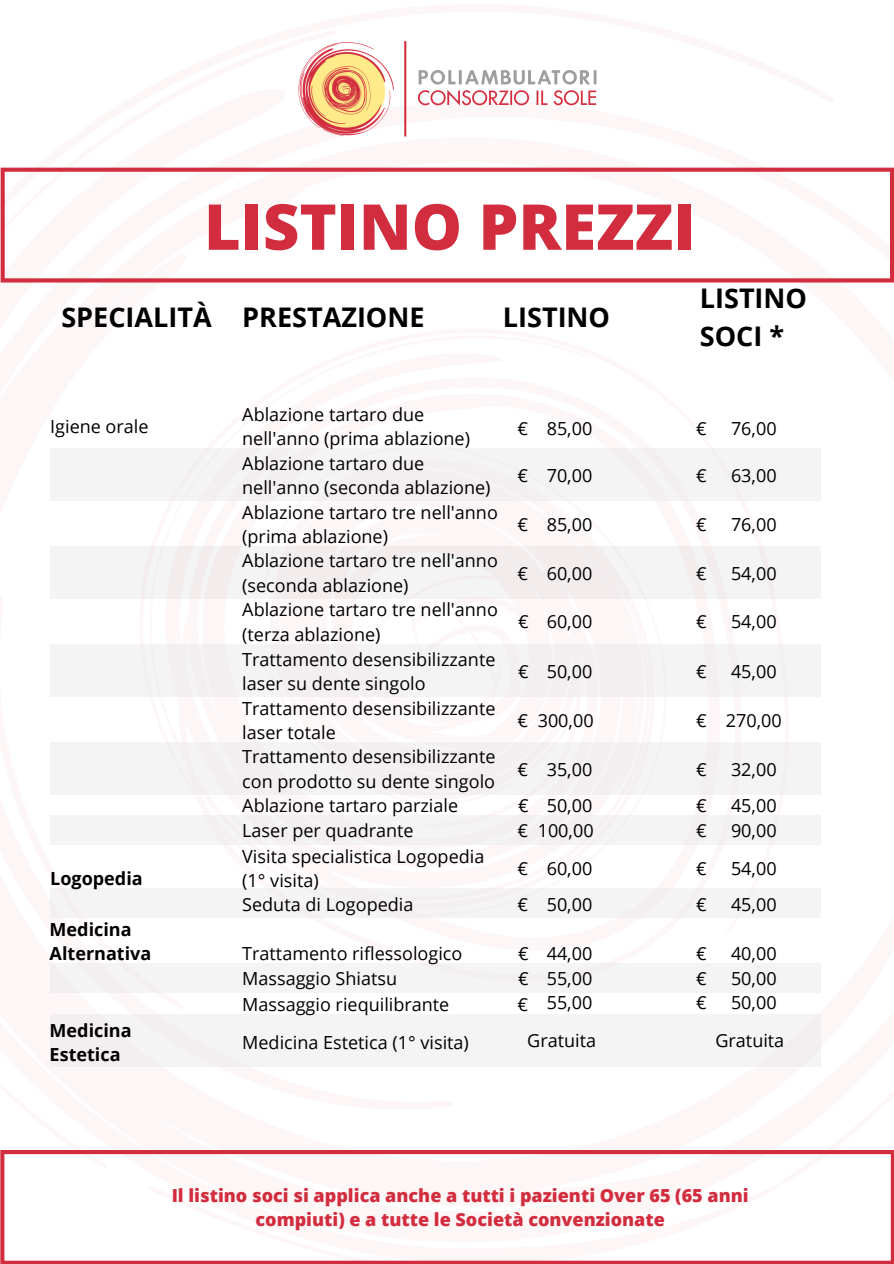
<style>
.page{position:relative;width:894px;height:1264px;background:#fff}
.page>*{position:absolute;margin:0;border:0;box-sizing:border-box;transform-origin:0 0}
.t1{font:800 63.3px "Open Sans";color:#d22d3e}
.t2{font:700 27px/37.2px "Open Sans";color:#000}
.t3{font:18px/24.5px "Open Sans";color:#000}
.t4{font:800 18px/24.9px "Open Sans";color:#d22d3e;text-align:center}
.t5{font:700 18px/24.5px "Open Sans";color:#000}
</style>
<div class="page">
<div style="left:50px;top:1013px;width:770px;height:53px;background:#f4f4f4"></div>
<div style="left:50px;top:742px;width:770px;height:53px;background:#f4f4f4"></div>
<div style="left:50px;top:448px;width:770px;height:53px;background:#f4f4f4"></div>
<div style="left:50px;top:815px;width:770px;height:29px;background:#f4f4f4"></div>
<img style="left:285px;top:33px;width:324px;height:112px">
<svg style="left:1px;top:168px;width:892px;height:114px"></svg>
<svg style="left:0;top:1149px;width:893px;height:114px"></svg>
<div style="left:50px;top:963px;width:770px;height:29px;background:#f4f4f4"></div>
<div style="left:50px;top:644px;width:770px;height:53px;background:#f4f4f4"></div>
<div style="left:50px;top:888px;width:770px;height:29px;background:#f4f4f4"></div>
<h1 class="t1" style="left:204px;top:182px;width:492px">LISTINO PREZZI</h1>
<h2 class="t2" style="left:61px;top:298px;width:364px">SPECIALITÀ PRESTAZIONE</h2>
<h2 class="t2" style="left:503px;top:298px;width:109px">LISTINO</h2>
<h2 class="t2" style="left:699px;top:279px;width:109px">LISTINO<br>SOCI *</h2>
<p class="t3" style="left:50px;top:414px;width:100px">Igiene orale</p>
<p class="t5" style="left:50px;top:866px;width:94px">Logopedia</p>
<p class="t5" style="left:50px;top:916px;width:103px">Medicina<br>Alternativa</p>
<p class="t5" style="left:50px;top:1017px;width:83px">Medicina<br>Estetica</p>
<p class="t3" style="left:242px;top:401px;width:229px">Ablazione tartaro due nell'anno (prima ablazione)</p>
<p class="t3" style="left:242px;top:450px;width:250px">Ablazione tartaro due nell'anno (seconda ablazione)</p>
<p class="t3" style="left:242px;top:499px;width:257px">Ablazione tartaro tre nell'anno (prima ablazione)</p>
<p class="t3" style="left:242px;top:548px;width:257px">Ablazione tartaro tre nell'anno (seconda ablazione)</p>
<p class="t3" style="left:242px;top:597px;width:257px">Ablazione tartaro tre nell'anno (terza ablazione)</p>
<p class="t3" style="left:242px;top:646px;width:255px">Trattamento desensibilizzante laser su dente singolo</p>
<p class="t3" style="left:242px;top:695px;width:255px">Trattamento desensibilizzante laser totale</p>
<p class="t3" style="left:242px;top:744px;width:255px">Trattamento desensibilizzante con prodotto su dente singolo</p>
<p class="t3" style="left:242px;top:793px;width:217px">Ablazione tartaro parziale</p>
<p class="t3" style="left:242px;top:818px;width:173px">Laser per quadrante</p>
<p class="t3" style="left:242px;top:843px;width:243px">Visita specialistica Logopedia (1° visita)</p>
<p class="t3" style="left:517px;top:415px;width:12px">€</p>
<p class="t3" style="left:517px;top:462px;width:12px">€</p>
<p class="t3" style="left:546px;top:415px;width:47px">85,00</p>
<p class="t3" style="left:730px;top:415px;width:47px">76,00</p>
<p class="t3" style="left:696px;top:415px;width:12px">€</p>
<p class="t3" style="left:696px;top:462px;width:12px">€</p>
<p class="t3" style="left:546px;top:462px;width:47px">70,00</p>
<p class="t3" style="left:730px;top:462px;width:47px">63,00</p>
<p class="t3" style="left:546px;top:511px;width:47px">85,00</p>
<p class="t3" style="left:730px;top:511px;width:47px">76,00</p>
<p class="t3" style="left:517px;top:511px;width:12px">€</p>
<p class="t3" style="left:696px;top:511px;width:12px">€</p>
<p class="t3" style="left:517px;top:560px;width:76px">€ 60,00</p>
<p class="t3" style="left:696px;top:560px;width:12px">€</p>
<p class="t3" style="left:730px;top:560px;width:47px">54,00</p>
<p class="t3" style="left:546px;top:609px;width:47px">60,00</p>
<p class="t3" style="left:730px;top:609px;width:47px">54,00</p>
<p class="t3" style="left:518px;top:609px;width:12px">€</p>
<p class="t3" style="left:696px;top:609px;width:12px">€</p>
<p class="t3" style="left:518px;top:658px;width:12px">€</p>
<p class="t3" style="left:696px;top:658px;width:12px">€</p>
<p class="t3" style="left:546px;top:658px;width:47px">50,00</p>
<p class="t3" style="left:730px;top:658px;width:47px">45,00</p>
<p class="t3" style="left:537px;top:707px;width:57px">300,00</p>
<p class="t3" style="left:725px;top:707px;width:57px">270,00</p>
<p class="t3" style="left:517px;top:707px;width:12px">€</p>
<p class="t3" style="left:696px;top:707px;width:12px">€</p>
<p class="t3" style="left:546px;top:756px;width:47px">35,00</p>
<p class="t3" style="left:730px;top:756px;width:47px">32,00</p>
<p class="t3" style="left:546px;top:793px;width:47px">50,00</p>
<p class="t3" style="left:696px;top:793px;width:12px">€</p>
<p class="t3" style="left:730px;top:793px;width:47px">45,00</p>
<p class="t3" style="left:517px;top:756px;width:12px">€</p>
<p class="t3" style="left:696px;top:756px;width:12px">€</p>
<p class="t3" style="left:518px;top:793px;width:12px">€</p>
<p class="t3" style="left:537px;top:818px;width:57px">100,00</p>
<p class="t3" style="left:696px;top:818px;width:12px">€</p>
<p class="t3" style="left:517px;top:818px;width:12px">€</p>
<p class="t3" style="left:730px;top:818px;width:47px">90,00</p>
<p class="t3" style="left:517px;top:855px;width:12px">€</p>
<p class="t3" style="left:546px;top:855px;width:47px">60,00</p>
<p class="t3" style="left:696px;top:855px;width:12px">€</p>
<p class="t3" style="left:730px;top:855px;width:47px">54,00</p>
<p class="t3" style="left:242px;top:891px;width:173px">Seduta di Logopedia</p>
<p class="t3" style="left:517px;top:891px;width:76px">€ 50,00</p>
<p class="t3" style="left:696px;top:891px;width:12px">€</p>
<p class="t3" style="left:730px;top:891px;width:47px">45,00</p>
<p class="t3" style="left:242px;top:940px;width:221px">Trattamento riflessologico</p>
<p class="t3" style="left:518px;top:940px;width:76px">€ 44,00</p>
<p class="t3" style="left:696px;top:940px;width:12px">€</p>
<p class="t3" style="left:730px;top:940px;width:47px">40,00</p>
<p class="t3" style="left:242px;top:966px;width:156px">Massaggio Shiatsu</p>
<p class="t3" style="left:546px;top:966px;width:47px">55,00</p>
<p class="t3" style="left:730px;top:966px;width:47px">50,00</p>
<p class="t3" style="left:242px;top:991px;width:209px">Massaggio riequilibrante</p>
<p class="t3" style="left:546px;top:990px;width:47px">55,00</p>
<p class="t3" style="left:730px;top:990px;width:47px">50,00</p>
<p class="t3" style="left:518px;top:966px;width:12px">€</p>
<p class="t3" style="left:696px;top:966px;width:12px">€</p>
<p class="t3" style="left:517px;top:991px;width:12px">€</p>
<p class="t3" style="left:696px;top:990px;width:12px">€</p>
<p class="t3" style="left:242px;top:1029px;width:228px">Medicina Estetica (1° visita)</p>
<p class="t3" style="left:527px;top:1028px;width:70px">Gratuita</p>
<p class="t3" style="left:715px;top:1028px;width:70px">Gratuita</p>
<p class="t4" style="left:172px;top:1182px;width:578px">Il listino soci si applica anche a tutti i pazienti Over 65 (65 anni compiuti) e a tutte le Società convenzionate</p>
</div>
